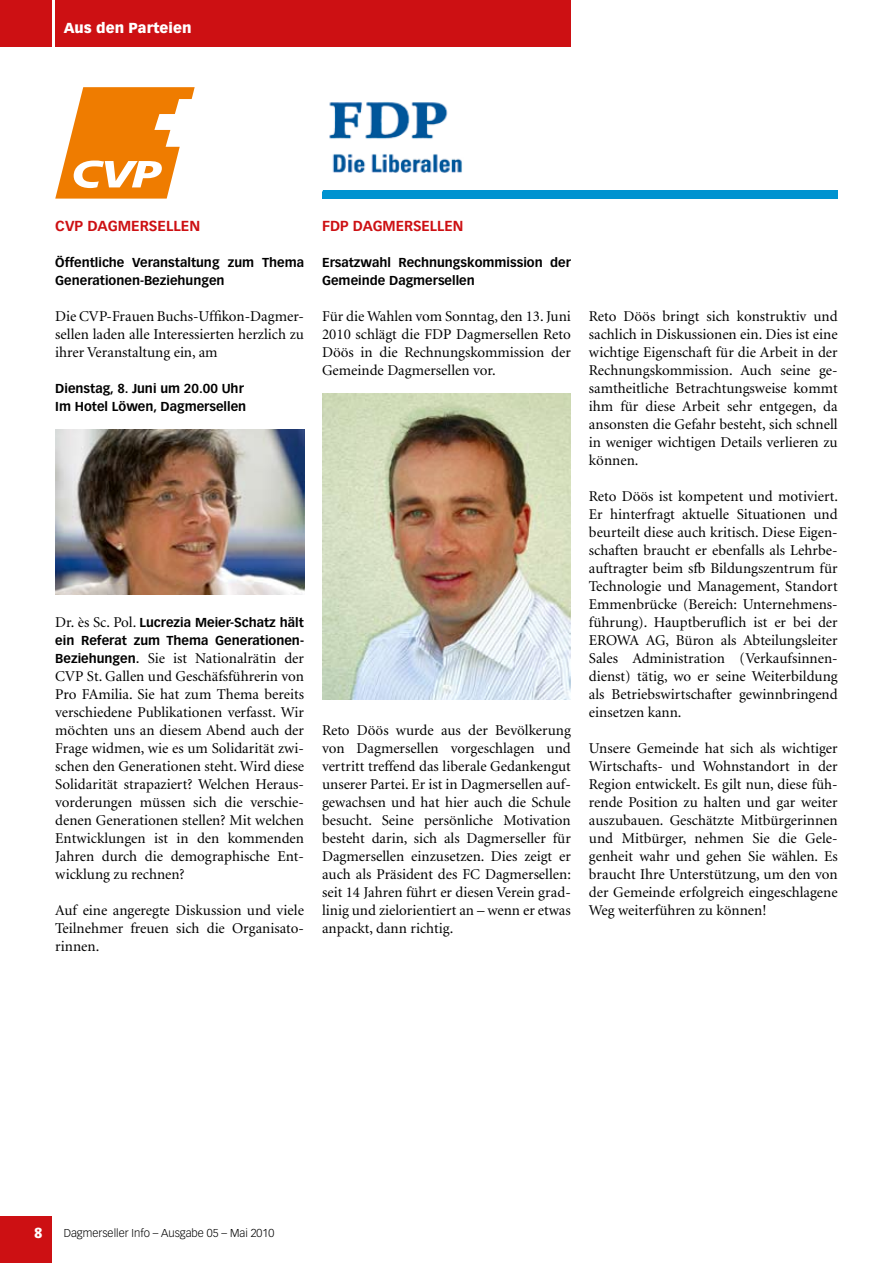
<style>
.page{position:relative;width:893px;height:1263px;background:#fff}
.page>*{position:absolute;margin:0;border:0;box-sizing:border-box;transform-origin:0 0}
.t1{font:15px/18px "Minion";color:#000;text-align:justify}
.t2{font:700 14.25px "Vectora LH";color:#cd1013}
.t3{font:900 14.25px "Vectora LH";letter-spacing:.005em;color:#fff}
.t4{font:700 12.75px/18px "Vectora LH";color:#000}
.t5{font:300 11.25px "Vectora LH";color:#000}
.s1{font-family:"Minion";font-weight:400;font-size:15px}
.s2{font-family:"Vectora LH";font-weight:700;font-size:12.75px}
</style>
<div class="page">
<div style="left:55px;top:0;width:516px;height:47px;background:#cd1013"></div>
<div style="left:0;top:0;width:51px;height:47px;background:#cd1013"></div>
<div style="left:0;top:1216px;width:51px;height:47px;background:#cd1013"></div>
<img style="left:322px;top:102px;width:140px;height:97px">
<svg style="left:55px;top:87px;width:140px;height:112px"></svg>
<img style="left:55px;top:429px;width:249px;height:165px">
<img style="left:322px;top:393px;width:249px;height:306px">
<div style="left:323px;top:190px;width:515px;height:9px;background:#0093d0"></div>
<p class="t3" style="left:64px;top:19px;width:129px">Aus den Parteien</p>
<p class="t2" style="left:55px;top:217px;width:10px">CVP</p>
<p class="t2" style="left:87px;top:217px;width:11px">Dag</p>
<p class="t2" style="left:118px;top:217px;width:23px">merse</p>
<p class="t2" style="left:166px;top:217px;width:36px">llen</p>
<p class="t4" style="left:55px;top:254px;width:250px">Öffentliche Veranstaltung zum Thema<br>Generationen-Beziehungen</p>
<p class="t1" style="left:55px;top:308px;width:250px">Die CVP-Frauen Buchs-Uffikon-Dagmer&shy;sellen laden alle Interessierten herzlich zu ihrer Veranstaltung ein, am</p>
<p class="t4" style="left:55px;top:380px;width:192px">Dienstag, 8. Juni um 20.00 Uhr<br>Im Hotel Löwen, Dagmersellen</p>
<p class="t4" style="left:55px;top:614px;width:250px"><span class="s1">Dr. ès Sc. Pol.</span> Lucrezia Meier-Schatz hält ein Referat zum Thema Generationen-</p>
<p class="t1" style="left:55px;top:650px;width:250px"><span class="s2">Beziehungen.</span> Sie ist Nationalrätin der CVP St. Gallen und Geschäfsführerin von Pro FAmilia. Sie hat zum Thema bereits verschiedene Publikationen verfasst. Wir möchten uns an diesem Abend auch der Frage widmen, wie es um Solidarität zwi&shy;schen den Generationen steht. Wird diese Solidarität strapaziert? Welchen Heraus&shy;vorderungen müssen sich die verschie&shy;denen Generationen stellen? Mit welchen Entwicklungen ist in den kommenden Jahren durch die demographische Ent&shy;wicklung zu rechnen?</p>
<p class="t1" style="left:55px;top:902px;width:250px">Auf eine angeregte Diskussion und viele Teilnehmer freuen sich die Organisato&shy;rinnen.</p>
<p class="t2" style="left:322px;top:217px;width:10px">FDP</p>
<p class="t2" style="left:353px;top:217px;width:11px">Dag</p>
<p class="t2" style="left:383px;top:217px;width:23px">merse</p>
<p class="t2" style="left:430px;top:217px;width:35px">llen</p>
<p class="t4" style="left:322px;top:254px;width:250px">Ersatzwahl Rechnungskommission der<br>Gemeinde Dagmersellen</p>
<p class="t1" style="left:322px;top:308px;width:250px">Für die Wahlen vom Sonntag, den 13. Juni 2010 schlägt die FDP Dagmersellen Reto Döös in die Rechnungskommission der Gemeinde Dagmersellen vor.</p>
<p class="t1" style="left:322px;top:722px;width:250px">Reto Döös wurde aus der Bevölkerung von Dagmersellen vorgeschlagen und vertritt treffend das liberale Gedankengut unserer Partei. Er ist in Dagmersellen auf&shy;gewachsen und hat hier auch die Schule besucht. Seine persönliche Motivation besteht darin, sich als Dagmerseller für Dagmersellen einzusetzen. Dies zeigt er auch als Präsident des FC Dagmersellen: seit 14 Jahren führt er diesen Verein grad&shy;linig und zielorientiert an – wenn er etwas anpackt, dann richtig.</p>
<p class="t1" style="left:589px;top:308px;width:250px">Reto Döös bringt sich konstruktiv und sachlich in Diskussionen ein. Dies ist eine wichtige Eigenschaft für die Arbeit in der Rechnungskommission. Auch seine ge&shy;samtheitliche Betrachtungsweise kommt ihm für diese Arbeit sehr entgegen, da ansonsten die Gefahr besteht, sich schnell in weniger wichtigen Details verlieren zu können.</p>
<p class="t1" style="left:589px;top:488px;width:251px">Reto Döös ist kompetent und motiviert.<br>Er hinterfragt aktuelle Situationen und beurteilt diese auch kritisch. Diese Eigen&shy;schaften braucht er ebenfalls als Lehrbe&shy;auftragter beim sfb Bildungszentrum für Technologie und Management, Standort Emmenbrücke (Bereich: Unternehmens&shy;führung). Hauptberuflich ist er bei der EROWA AG, Büron als Abteilungsleiter Sales Administration (Verkaufsinnen&shy;dienst) tätig, wo er seine Weiterbildung als Betriebswirtschafter gewinnbringend einsetzen kann.</p>
<p class="t1" style="left:589px;top:740px;width:250px">Unsere Gemeinde hat sich als wichtiger Wirtschafts- und Wohnstandort in der Region entwickelt. Es gilt nun, diese füh&shy;rende Position zu halten und gar weiter auszubauen. Geschätzte Mitbürgerinnen und Mitbürger, nehmen Sie die Gele&shy;genheit wahr und gehen Sie wählen. Es braucht Ihre Unterstützung, um den von der Gemeinde erfolgreich eingeschlagene Weg weiterführen zu können!</p>
<p class="t3" style="left:34px;top:1224px;width:10px">8</p>
<p class="t5" style="left:64px;top:1227px;width:212px">Dagmerseller Info – Ausgabe 05 – Mai 2010</p>
</div>
